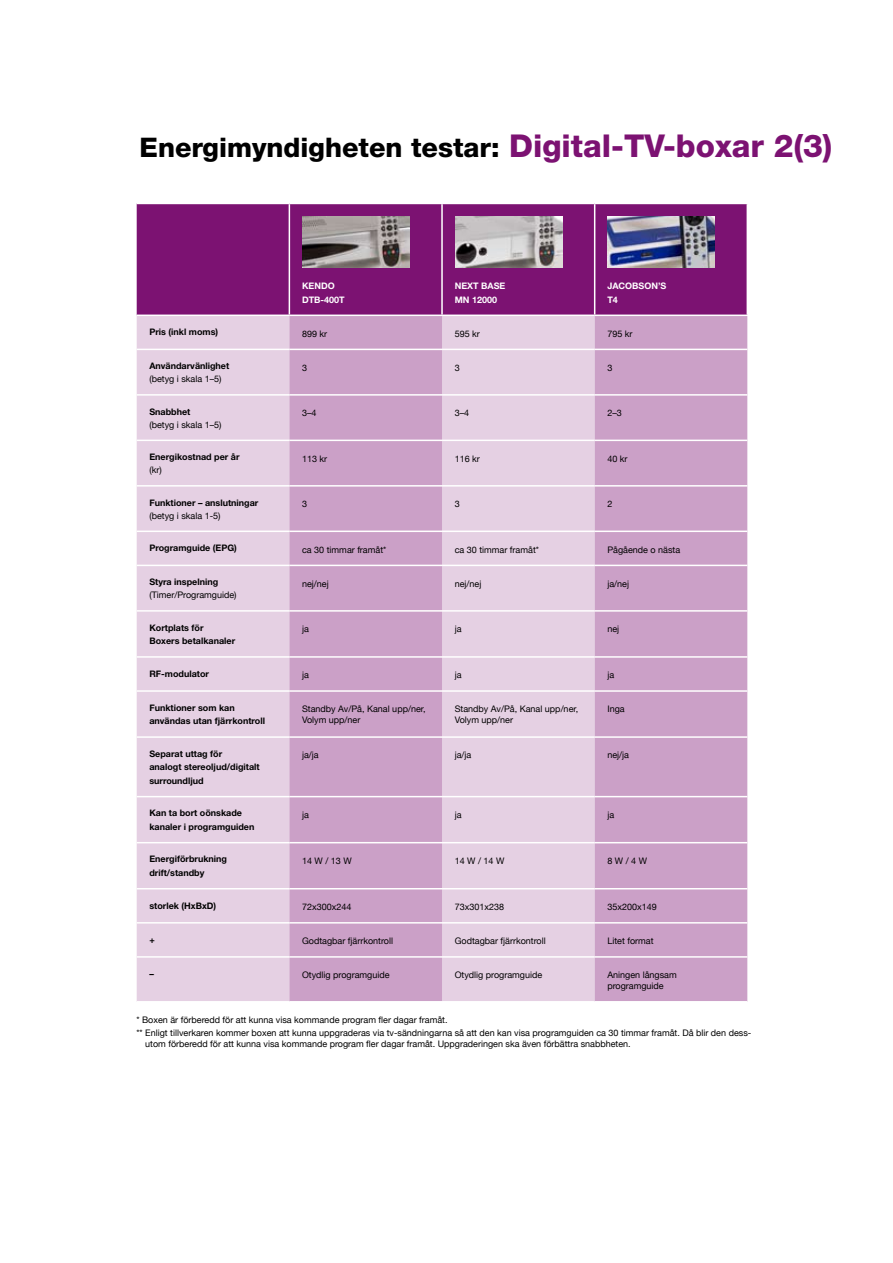
<style>
.page{position:relative;width:893px;height:1263px;background:#fff}
.page>*{position:absolute;margin:0;border:0;box-sizing:border-box;transform-origin:0 0}
.t1{font:800 27px "Helvetica Neue";color:#000}
.t2{font:9px/10.8px "Helvetica Neue";color:#000}
.t3{font:700 9px/13.5px "Helvetica Neue";color:#000}
.t4{font:700 9px/13.5px "Helvetica Neue";color:#fff}
.s1{font-size:31.5px;color:#7c1272}
</style>
<div class="page">
<div style="left:137px;top:204px;width:610px;height:111px;background:#7c1272"></div>
<div style="left:137px;top:316px;width:152px;height:685px;background:#e5d0e3"></div>
<svg style="left:289px;top:316px;width:458px;height:685px;fill:#cba0c7"></svg>
<hr style="left:137px;top:349px;width:152px;height:1px;background:#fff">
<hr style="left:289px;top:349px;width:153px;height:1px;background:#fff">
<hr style="left:442px;top:349px;width:153px;height:1px;background:#fff">
<hr style="left:595px;top:349px;width:152px;height:1px;background:#fff">
<hr style="left:137px;top:394px;width:152px;height:2px;background:#fff">
<hr style="left:289px;top:394px;width:153px;height:2px;background:#fff">
<hr style="left:442px;top:394px;width:153px;height:2px;background:#fff">
<hr style="left:595px;top:394px;width:152px;height:2px;background:#fff">
<hr style="left:137px;top:440px;width:152px;height:1px;background:#fff">
<hr style="left:289px;top:440px;width:153px;height:1px;background:#fff">
<hr style="left:442px;top:440px;width:153px;height:1px;background:#fff">
<hr style="left:595px;top:440px;width:152px;height:1px;background:#fff">
<hr style="left:137px;top:485px;width:152px;height:2px;background:#fff">
<hr style="left:289px;top:485px;width:153px;height:2px;background:#fff">
<hr style="left:442px;top:485px;width:153px;height:2px;background:#fff">
<hr style="left:595px;top:485px;width:152px;height:2px;background:#fff">
<hr style="left:137px;top:531px;width:152px;height:1px;background:#fff">
<hr style="left:289px;top:531px;width:153px;height:1px;background:#fff">
<hr style="left:442px;top:531px;width:153px;height:1px;background:#fff">
<hr style="left:595px;top:531px;width:152px;height:1px;background:#fff">
<hr style="left:137px;top:565px;width:152px;height:1px;background:#fff">
<hr style="left:289px;top:565px;width:153px;height:1px;background:#fff">
<hr style="left:442px;top:565px;width:153px;height:1px;background:#fff">
<hr style="left:595px;top:565px;width:152px;height:1px;background:#fff">
<hr style="left:137px;top:610px;width:152px;height:2px;background:#fff">
<hr style="left:289px;top:610px;width:153px;height:2px;background:#fff">
<hr style="left:442px;top:610px;width:153px;height:2px;background:#fff">
<hr style="left:595px;top:610px;width:152px;height:2px;background:#fff">
<hr style="left:137px;top:656px;width:152px;height:2px;background:#fff">
<hr style="left:289px;top:656px;width:153px;height:2px;background:#fff">
<hr style="left:442px;top:656px;width:153px;height:2px;background:#fff">
<hr style="left:595px;top:656px;width:152px;height:2px;background:#fff">
<hr style="left:137px;top:690px;width:152px;height:2px;background:#fff">
<hr style="left:289px;top:690px;width:153px;height:2px;background:#fff">
<hr style="left:442px;top:690px;width:153px;height:2px;background:#fff">
<hr style="left:595px;top:690px;width:152px;height:2px;background:#fff">
<hr style="left:137px;top:736px;width:152px;height:2px;background:#fff">
<hr style="left:289px;top:736px;width:153px;height:2px;background:#fff">
<hr style="left:442px;top:736px;width:153px;height:2px;background:#fff">
<hr style="left:595px;top:736px;width:152px;height:2px;background:#fff">
<hr style="left:137px;top:796px;width:152px;height:1px;background:#fff">
<hr style="left:289px;top:796px;width:153px;height:1px;background:#fff">
<hr style="left:442px;top:796px;width:153px;height:1px;background:#fff">
<hr style="left:595px;top:796px;width:152px;height:1px;background:#fff">
<hr style="left:137px;top:842px;width:152px;height:1px;background:#fff">
<hr style="left:289px;top:842px;width:153px;height:1px;background:#fff">
<hr style="left:442px;top:842px;width:153px;height:1px;background:#fff">
<hr style="left:595px;top:842px;width:152px;height:1px;background:#fff">
<hr style="left:137px;top:888px;width:152px;height:1px;background:#fff">
<hr style="left:289px;top:888px;width:153px;height:1px;background:#fff">
<hr style="left:442px;top:888px;width:153px;height:1px;background:#fff">
<hr style="left:595px;top:888px;width:152px;height:1px;background:#fff">
<hr style="left:137px;top:922px;width:152px;height:1px;background:#fff">
<hr style="left:289px;top:922px;width:153px;height:1px;background:#fff">
<hr style="left:442px;top:922px;width:153px;height:1px;background:#fff">
<hr style="left:595px;top:922px;width:152px;height:1px;background:#fff">
<hr style="left:137px;top:956px;width:152px;height:2px;background:#fff">
<hr style="left:289px;top:956px;width:153px;height:2px;background:#fff">
<hr style="left:442px;top:956px;width:153px;height:2px;background:#fff">
<hr style="left:595px;top:956px;width:152px;height:2px;background:#fff">
<hr style="left:289px;top:204px;width:1px;height:111px;background:#fff">
<hr style="left:441px;top:204px;width:2px;height:111px;background:#fff">
<hr style="left:594px;top:204px;width:1px;height:111px;background:#fff">
<img style="left:303px;top:216px;width:106px;height:51px">
<img style="left:455px;top:216px;width:107px;height:51px">
<img style="left:608px;top:216px;width:107px;height:51px">
<h1 class="t1" style="left:140px;top:132px;width:694px">Energimyndigheten testar: <span class="s1">Digital-TV-boxar 2(3)</span></h1>
<p class="t4" style="left:302px;top:279px;width:44px">KENDO<br>DTB-400T</p>
<p class="t4" style="left:455px;top:279px;width:52px">NEXT BASE<br>MN 12000</p>
<p class="t4" style="left:607px;top:279px;width:61px">JACOBSON’S<br>T4</p>
<p class="t3" style="left:149px;top:325px;width:70px">Pris (inkl moms)</p>
<p class="t2" style="left:302px;top:328px;width:27px">899 kr</p>
<p class="t2" style="left:455px;top:328px;width:27px">595 kr</p>
<p class="t2" style="left:607px;top:328px;width:27px">795 kr</p>
<p class="t3" style="left:149px;top:359px;width:81px">Användarvänlighet</p>
<p class="t2" style="left:149px;top:373px;width:74px">(betyg i skala 1–5)</p>
<p class="t2" style="left:302px;top:362px;width:7px">3</p>
<p class="t2" style="left:455px;top:362px;width:7px">3</p>
<p class="t2" style="left:607px;top:362px;width:7px">3</p>
<p class="t3" style="left:149px;top:404px;width:43px">Snabbhet</p>
<p class="t2" style="left:149px;top:419px;width:74px">(betyg i skala 1–5)</p>
<p class="t2" style="left:302px;top:407px;width:16px">3–4</p>
<p class="t2" style="left:455px;top:407px;width:16px">3–4</p>
<p class="t2" style="left:607px;top:407px;width:16px">2–3</p>
<p class="t3" style="left:149px;top:450px;width:92px">Energikostnad per år</p>
<p class="t2" style="left:149px;top:464px;width:14px">(kr)</p>
<p class="t2" style="left:302px;top:453px;width:27px">113 kr</p>
<p class="t2" style="left:455px;top:453px;width:27px">116 kr</p>
<p class="t2" style="left:607px;top:453px;width:22px">40 kr</p>
<p class="t3" style="left:149px;top:495px;width:110px">Funktioner – anslutningar</p>
<p class="t2" style="left:149px;top:510px;width:73px">(betyg i skala 1-5)</p>
<p class="t2" style="left:302px;top:498px;width:7px">3</p>
<p class="t2" style="left:455px;top:498px;width:7px">3</p>
<p class="t2" style="left:607px;top:498px;width:7px">2</p>
<p class="t3" style="left:149px;top:541px;width:89px">Programguide (EPG)</p>
<p class="t2" style="left:302px;top:544px;width:86px">ca 30 timmar framåt*</p>
<p class="t2" style="left:455px;top:544px;width:86px">ca 30 timmar framåt*</p>
<p class="t2" style="left:607px;top:544px;width:74px">Pågående o nästa</p>
<p class="t3" style="left:149px;top:575px;width:70px">Styra inspelning</p>
<p class="t2" style="left:149px;top:589px;width:89px">(Timer/Programguide)</p>
<p class="t2" style="left:302px;top:578px;width:28px">nej/nej</p>
<p class="t2" style="left:455px;top:578px;width:28px">nej/nej</p>
<p class="t2" style="left:607px;top:578px;width:23px">ja/nej</p>
<p class="t3" style="left:149px;top:620px;width:87px">Kortplats för<br>Boxers betalkanaler</p>
<p class="t2" style="left:302px;top:623px;width:8px">ja</p>
<p class="t2" style="left:455px;top:623px;width:8px">ja</p>
<p class="t2" style="left:607px;top:623px;width:13px">nej</p>
<p class="t3" style="left:149px;top:666px;width:61px">RF-modulator</p>
<p class="t2" style="left:302px;top:669px;width:8px">ja</p>
<p class="t2" style="left:455px;top:669px;width:8px">ja</p>
<p class="t2" style="left:607px;top:669px;width:8px">ja</p>
<p class="t3" style="left:149px;top:701px;width:117px">Funktioner som kan användas utan fjärrkontroll</p>
<p class="t2" style="left:302px;top:704px;width:125px">Standby Av/På, Kanal upp/ner,<br>Volym upp/ner</p>
<p class="t2" style="left:455px;top:704px;width:125px">Standby Av/På, Kanal upp/ner,<br>Volym upp/ner</p>
<p class="t2" style="left:607px;top:704px;width:19px">Inga</p>
<p class="t3" style="left:149px;top:747px;width:112px">Separat uttag för<br>analogt stereoljud/digitalt surroundljud</p>
<p class="t2" style="left:302px;top:750px;width:18px">ja/ja</p>
<p class="t2" style="left:455px;top:750px;width:18px">ja/ja</p>
<p class="t2" style="left:607px;top:750px;width:23px">nej/ja</p>
<p class="t3" style="left:149px;top:806px;width:106px">Kan ta bort oönskade kanaler i programguiden</p>
<p class="t2" style="left:302px;top:809px;width:8px">ja</p>
<p class="t2" style="left:455px;top:809px;width:8px">ja</p>
<p class="t2" style="left:607px;top:809px;width:8px">ja</p>
<p class="t3" style="left:149px;top:852px;width:79px">Energiförbrukning drift/standby</p>
<p class="t2" style="left:302px;top:855px;width:51px">14 W / 13 W</p>
<p class="t2" style="left:455px;top:855px;width:51px">14 W / 14 W</p>
<p class="t2" style="left:607px;top:855px;width:41px">8 W / 4 W</p>
<p class="t3" style="left:149px;top:898px;width:68px">storlek (HxBxD)</p>
<p class="t2" style="left:302px;top:901px;width:51px">72x300x244</p>
<p class="t2" style="left:455px;top:901px;width:51px">73x301x238</p>
<p class="t2" style="left:607px;top:901px;width:51px">35x200x149</p>
<p class="t3" style="left:149px;top:932px;width:7px">+</p>
<p class="t2" style="left:302px;top:935px;width:92px">Godtagbar fjärrkontroll</p>
<p class="t2" style="left:455px;top:935px;width:92px">Godtagbar fjärrkontroll</p>
<p class="t2" style="left:607px;top:935px;width:48px">Litet format</p>
<p class="t3" style="left:149px;top:966px;width:6px">–</p>
<p class="t2" style="left:302px;top:969px;width:89px">Otydlig programguide</p>
<p class="t2" style="left:455px;top:969px;width:89px">Otydlig programguide</p>
<p class="t2" style="left:607px;top:969px;width:71px">Aningen långsam programguide</p>
<p class="t2" style="left:136px;top:1013px;width:616px;line-height:12.9px">* Boxen är förberedd för att kunna visa kommande program fler dagar framåt.<br>** Enligt tillverkaren kommer boxen att kunna uppgraderas via tv-sändningarna så att den kan visa programguiden ca 30 timmar framåt. Då blir den dess-</p>
<p class="t2" style="left:145px;top:1038px;width:487px">utom förberedd för att kunna visa kommande program fler dagar framåt. Uppgraderingen ska även förbättra snabbheten.</p>
</div>
